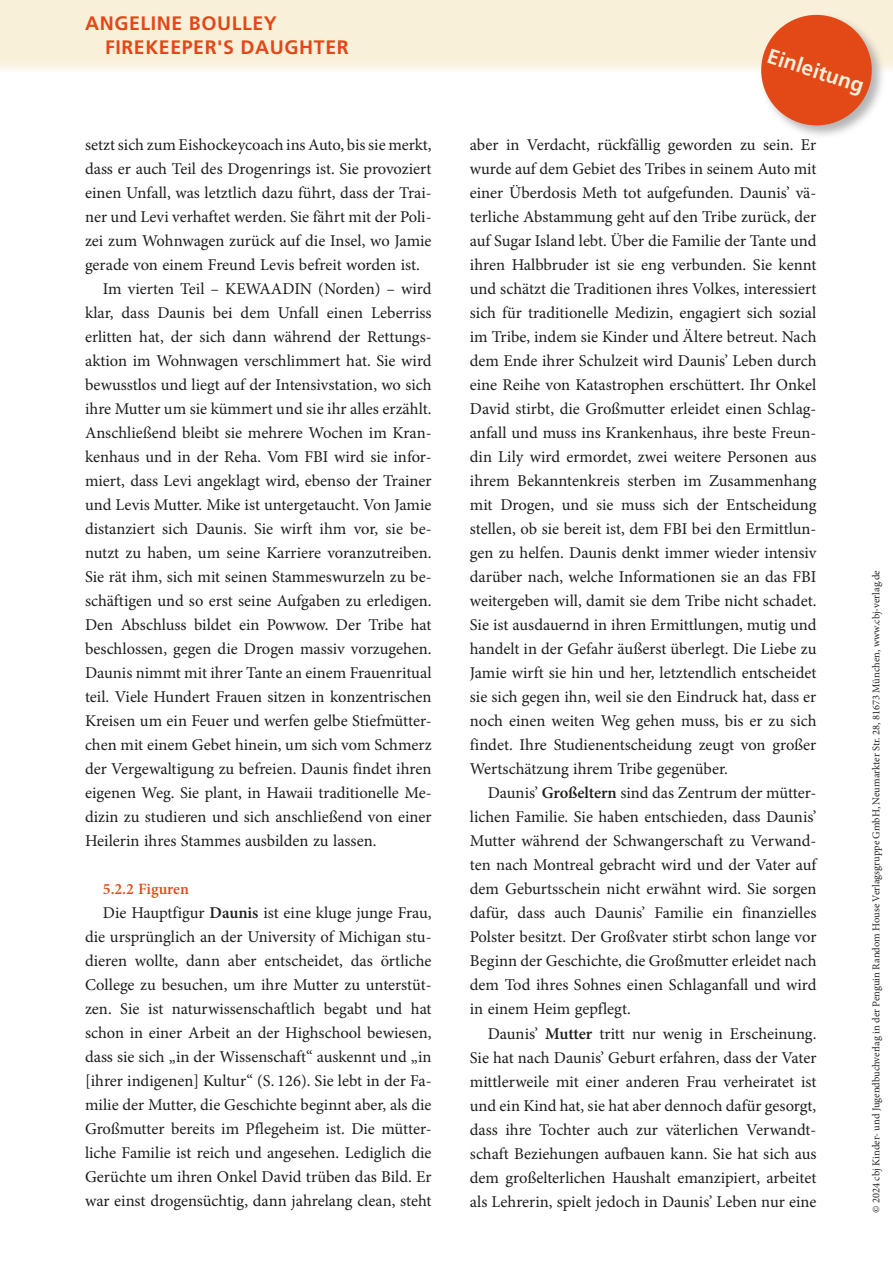
<style>
.page{position:relative;width:893px;height:1263px;background:#fff}
.page>*{position:absolute;margin:0;border:0;box-sizing:border-box;transform-origin:0 0}
.t1{font:700 21px "Frutiger LT Pro";color:#f9f0da}
.t2{font:700 19.5px/24px "Frutiger LT Pro";letter-spacing:.03em;color:#e34817}
.t3{font:16.5px/24px "Minion Pro";color:#1d1d1b;text-align:justify}
.t4{font:600 15.75px "Minion Pro";color:#e34817}
.t5{font:10.5px "Minion Pro";color:#252423}
.s1{font-weight:600}
</style>
<div class="page">
<div style="left:0;top:0;width:893px;height:72px;background:#f9f0da"></div>
<div style="left:759px;top:13px;width:127px;height:127px;background:#9d9d9d;opacity:.75"></div>
<svg style="left:754px;top:13px;width:124px;height:119px"></svg>
<p class="t2" style="left:105px;top:12px;width:245px;text-indent:-20px">ANGELINE BOULLEY<br>FIREKEEPER'S DAUGHTER</p>
<p class="t3" style="left:85px;top:133px;width:348px">setzt sich zum Eishockeycoach ins Auto, bis sie merkt,</p>
<p class="t3" style="left:85px;top:157px;width:348px">dass er auch Teil des Drogenrings ist. Sie provoziert</p>
<p class="t3" style="left:85px;top:181px;width:348px">einen Unfall, was letztlich dazu führt, dass der Trai-</p>
<p class="t3" style="left:85px;top:205px;width:346px">ner und Levi verhaftet werden. Sie fährt mit der Poli-</p>
<p class="t3" style="left:85px;top:229px;width:348px">zei zum Wohnwagen zurück auf die Insel, wo Jamie</p>
<p class="t3" style="left:85px;top:253px;width:336px">gerade von einem Freund Levis befreit worden ist.</p>
<p class="t3" style="left:103px;top:277px;width:330px">Im vierten Teil – KEWAADIN (Norden) – wird</p>
<p class="t3" style="left:85px;top:301px;width:348px">klar, dass Daunis bei dem Unfall einen Leberriss</p>
<p class="t3" style="left:85px;top:325px;width:348px">erlitten hat, der sich dann während der Rettungs-</p>
<p class="t3" style="left:85px;top:349px;width:348px">aktion im Wohnwagen verschlimmert hat. Sie wird</p>
<p class="t3" style="left:85px;top:373px;width:348px">bewusstlos und liegt auf der Intensivstation, wo sich</p>
<p class="t3" style="left:85px;top:397px;width:348px">ihre Mutter um sie kümmert und sie ihr alles erzählt.</p>
<p class="t3" style="left:85px;top:421px;width:348px">Anschließend bleibt sie mehrere Wochen im Kran-</p>
<p class="t3" style="left:85px;top:445px;width:348px">kenhaus und in der Reha. Vom FBI wird sie infor-</p>
<p class="t3" style="left:85px;top:469px;width:348px">miert, dass Levi angeklagt wird, ebenso der Trainer</p>
<p class="t3" style="left:85px;top:493px;width:348px">und Levis Mutter. Mike ist untergetaucht. Von Jamie</p>
<p class="t3" style="left:85px;top:517px;width:348px">distanziert sich Daunis. Sie wirft ihm vor, sie be-</p>
<p class="t3" style="left:85px;top:541px;width:348px">nutzt zu haben, um seine Karriere voranzutreiben.</p>
<p class="t3" style="left:85px;top:565px;width:348px">Sie rät ihm, sich mit seinen Stammeswurzeln zu be-</p>
<p class="t3" style="left:85px;top:589px;width:348px">schäftigen und so erst seine Aufgaben zu erledigen.</p>
<p class="t3" style="left:85px;top:613px;width:348px">Den Abschluss bildet ein Powwow. Der Tribe hat</p>
<p class="t3" style="left:85px;top:637px;width:348px">beschlossen, gegen die Drogen massiv vorzugehen.</p>
<p class="t3" style="left:85px;top:661px;width:348px">Daunis nimmt mit ihrer Tante an einem Frauenritual</p>
<p class="t3" style="left:85px;top:685px;width:348px">teil. Viele Hundert Frauen sitzen in konzentrischen</p>
<p class="t3" style="left:85px;top:709px;width:348px">Kreisen um ein Feuer und werfen gelbe Stiefmütter-</p>
<p class="t3" style="left:85px;top:733px;width:348px">chen mit einem Gebet hinein, um sich vom Schmerz</p>
<p class="t3" style="left:85px;top:757px;width:348px">der Vergewaltigung zu befreien. Daunis findet ihren</p>
<p class="t3" style="left:85px;top:781px;width:348px">eigenen Weg. Sie plant, in Hawaii traditionelle Me-</p>
<p class="t3" style="left:85px;top:805px;width:348px">dizin zu studieren und sich anschließend von einer</p>
<p class="t3" style="left:85px;top:829px;width:293px">Heilerin ihres Stammes ausbilden zu lassen.</p>
<p class="t4" style="left:103px;top:878px;width:87px">5.2.2 Figuren</p>
<p class="t3" style="left:85px;top:901px;width:348px;text-indent:18px">Die Hauptfigur <span class="s1">Daunis</span> ist eine kluge junge Frau, die ursprünglich an der University of Michigan stu&shy;dieren wollte, dann aber entscheidet, das örtliche College zu besuchen, um ihre Mutter zu unterstüt&shy;zen. Sie ist naturwissenschaftlich begabt und hat schon in einer Arbeit an der Highschool bewiesen, dass sie sich „in der Wissenschaft“ auskennt und „in [ihrer indigenen] Kultur“ (S. 126). Sie lebt in der Fa&shy;milie der Mutter, die Geschichte beginnt aber, als die Großmutter bereits im Pflegeheim ist. Die mütter&shy;liche Familie ist reich und angesehen. Lediglich die Gerüchte um ihren Onkel David trüben das Bild. Er war einst drogensüchtig, dann jahrelang clean, steht</p>
<p class="t1" style="left:772px;top:43px;width:102px;rotate:18deg">Einleitung</p>
<p class="t3" style="left:470px;top:133px;width:348px">aber in Verdacht, rückfällig geworden zu sein. Er wurde auf dem Gebiet des Tribes in seinem Auto mit einer Überdosis Meth tot aufgefunden. Daunis’ vä&shy;terliche Abstammung geht auf den Tribe zurück, der auf Sugar Island lebt. Über die Familie der Tante und ihren Halbbruder ist sie eng verbunden. Sie kennt und schätzt die Traditionen ihres Volkes, interessiert sich für traditionelle Medizin, engagiert sich sozial im Tribe, indem sie Kinder und Ältere betreut. Nach dem Ende ihrer Schulzeit wird Daunis’ Leben durch eine Reihe von Katastrophen erschüttert. Ihr Onkel David stirbt, die Großmutter erleidet einen Schlag&shy;anfall und muss ins Krankenhaus, ihre beste Freun&shy;din Lily wird ermordet, zwei weitere Personen aus ihrem Bekanntenkreis sterben im Zusammenhang mit Drogen, und sie muss sich der Entscheidung stellen, ob sie bereit ist, dem FBI bei den Ermittlun&shy;gen zu helfen. Daunis denkt immer wieder intensiv darüber nach, welche Informationen sie an das FBI weitergeben will, damit sie dem Tribe nicht schadet.<br>Sie ist ausdauernd in ihren Ermittlungen, mutig und handelt in der Gefahr äußerst überlegt. Die Liebe zu Jamie wirft sie hin und her, letztendlich entscheidet sie sich gegen ihn, weil sie den Eindruck hat, dass er noch einen weiten Weg gehen muss, bis er zu sich findet. Ihre Studienentscheidung zeugt von großer Wertschätzung ihrem Tribe gegenüber.</p>
<p class="t3" style="left:470px;top:781px;width:348px;text-indent:18px">Daunis’ <span class="s1">Großeltern</span> sind das Zentrum der mütter&shy;lichen Familie. Sie haben entschieden, dass Daunis’ Mutter während der Schwangerschaft zu Verwand&shy;ten nach Montreal gebracht wird und der Vater auf dem Geburtsschein nicht erwähnt wird. Sie sorgen dafür, dass auch Daunis’ Familie ein finanzielles Polster besitzt. Der Großvater stirbt schon lange vor Beginn der Geschichte, die Großmutter erleidet nach dem Tod ihres Sohnes einen Schlaganfall und wird in einem Heim gepflegt.</p>
<p class="t3" style="left:470px;top:1021px;width:348px;text-indent:18px">Daunis’ <span class="s1">Mutter</span> tritt nur wenig in Erscheinung.<br>Sie hat nach Daunis’ Geburt erfahren, dass der Vater mittlerweile mit einer anderen Frau verheiratet ist und ein Kind hat, sie hat aber dennoch dafür gesorgt, dass ihre Tochter auch zur väterlichen Verwandt&shy;schaft Beziehungen aufbauen kann. Sie hat sich aus dem großelterlichen Haushalt emanzipiert, arbeitet als Lehrerin, spielt jedoch in Daunis’ Leben nur eine</p>
<p class="t5" style="left:869px;top:1213px;width:644px;rotate:-90deg">© 2024 cbj Kinder- und Jugendbuchverlag in der Penguin Random House Verlagsgruppe GmbH, Neumarkter Str. 28, 81673 München, www.cbj-verlag.de</p>
</div>
